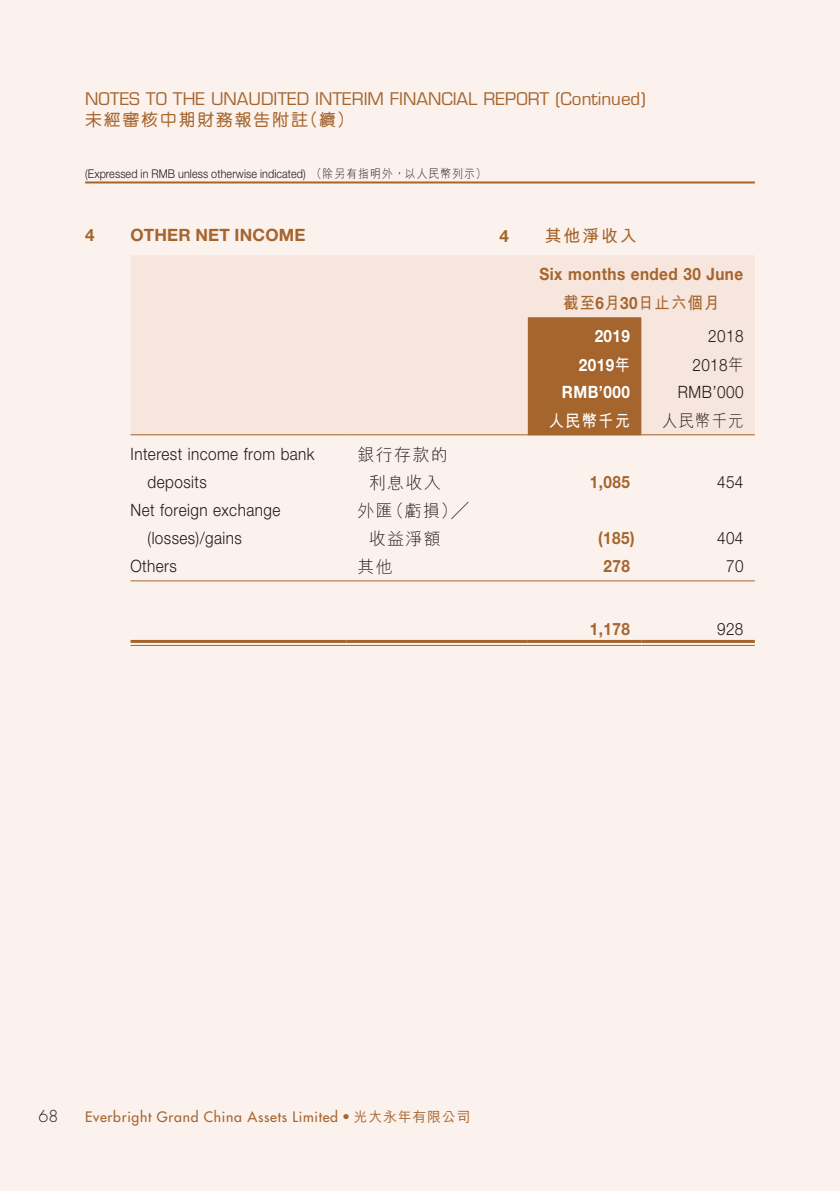
<style>
.page{position:relative;width:840px;height:1191px;background:#fff}
.page>*{position:absolute;margin:0;border:0;box-sizing:border-box;transform-origin:0 0}
.t1{font:300 17px/28px "Helvetica Neue LT Std";letter-spacing:.03em;color:#231916;scale:.9 1}
.t2{font:17px "Eurostile LT Std";color:#a5652d}
.t3{font:700 17px "Helvetica Neue LT Std";letter-spacing:.03em;color:#a5652d;scale:.9 1}
.t4{font:300 17px/28px "M Hei HK";letter-spacing:.08em;color:#231916;text-align:center}
.t5{font:700 17px "Helvetica Neue LT Std";letter-spacing:.03em;color:#fff;scale:.9 1}
.t6{font:500 17px "M Yuen HK";letter-spacing:.1em;color:#a5652d}
.t7{font:700 17px "Helvetica Neue LT Std";letter-spacing:.01em;color:#a5652d}
.t8{font:700 17px "M Hei HK";letter-spacing:.08em;color:#a5652d;scale:.9 1}
.t9{font:700 17px "M Hei HK";letter-spacing:.08em;color:#fff;scale:.9 1}
.t10{font:300 17px "M Hei HK";letter-spacing:.08em;color:#231916;scale:.9 1}
.t11{font:700 17px "M Hei HK";letter-spacing:.08em;color:#a5652d}
.t12{font:700 17px "Helvetica Neue LT Std";letter-spacing:.03em;color:#a5652d}
.t13{font:300 16px "Futura Std";color:#231916}
.t14{font:500 14px "Futura Std";letter-spacing:.05em;color:#a5652d}
.t15{font:300 12px "Helvetica Neue LT Std";letter-spacing:.01em;color:#231916;scale:.9 1}
.s1{font-family:"M Hei HK"}
.s2{font-family:"Helvetica Neue LT Std"}
</style>
<div class="page">
<div style="left:0;top:0;width:839px;height:1191px;background:#fbf1ed"></div>
<hr style="left:839px;top:0;width:1px;height:1191px;background:#fbf1ed">
<hr style="left:85px;top:181px;width:669px;height:2px;background:#a5652d">
<div style="left:131px;top:255px;width:623px;height:179px;background:#f6e6dd"></div>
<div style="left:527px;top:317px;width:114px;height:117px;background:#a5652d"></div>
<hr style="left:130px;top:434px;width:216px;height:1px;background:#a5652d">
<hr style="left:346px;top:434px;width:181px;height:1px;background:#a5652d">
<hr style="left:527px;top:434px;width:114px;height:1px;background:#a5652d">
<hr style="left:641px;top:434px;width:113px;height:1px;background:#a5652d">
<hr style="left:130px;top:580px;width:216px;height:1px;background:#a5652d">
<hr style="left:346px;top:580px;width:181px;height:1px;background:#a5652d">
<hr style="left:527px;top:580px;width:114px;height:1px;background:#a5652d">
<hr style="left:641px;top:580px;width:113px;height:1px;background:#a5652d">
<hr style="left:130px;top:640px;width:216px;height:3px;background:#a5652d">
<hr style="left:130px;top:645px;width:216px;height:1px;background:#a5652d">
<hr style="left:346px;top:640px;width:181px;height:3px;background:#a5652d">
<hr style="left:346px;top:645px;width:181px;height:1px;background:#a5652d">
<hr style="left:527px;top:640px;width:114px;height:3px;background:#a5652d">
<hr style="left:527px;top:645px;width:114px;height:1px;background:#a5652d">
<hr style="left:641px;top:640px;width:113px;height:3px;background:#a5652d">
<hr style="left:641px;top:645px;width:113px;height:1px;background:#a5652d">
<p class="t2" style="left:85px;top:88px;width:561px">NOTES TO THE UNAUDITED INTERIM FINANCIAL REPORT (Continued)</p>
<p class="t6" style="left:85px;top:111px;width:270px">未經審核中期財務報告附註（續）</p>
<p class="t15" style="left:85px;top:167px;width:447px">(Expressed in RMB unless otherwise indicated) <span class="s1">（除另有指明外，以人民幣列示）</span></p>
<p class="t12" style="left:85px;top:224px;width:11px">4</p>
<p class="t7" style="left:130px;top:224px;width:176px">OTHER NET INCOME</p>
<p class="t1" style="left:147px;top:440px;width:187px;text-indent:-17px">Interest income from bank deposits</p>
<p class="t4" style="left:357px;top:441px;width:92px">銀行存款的利息收入</p>
<p class="t1" style="left:147px;top:496px;width:149px;text-indent:-17px">Net foreign exchange (losses)/gains</p>
<p class="t4" style="left:369px;top:497px;width:101px;text-align:left;text-indent:-11px">外匯（虧損）╱收益淨額</p>
<p class="t12" style="left:499px;top:225px;width:11px">4</p>
<p class="t11" style="left:544px;top:223px;width:93px">其他淨收入</p>
<p class="t3" style="left:539px;top:264px;width:228px">Six months ended 30 June</p>
<p class="t8" style="left:563px;top:290px;width:175px">截至<span class="s2">6</span>月<span class="s2">30</span>日止六個月</p>
<p class="t5" style="left:594px;top:326px;width:41px">2019</p>
<p class="t1" style="left:707px;top:322px;width:41px">2018</p>
<p class="t5" style="left:578px;top:354px;width:58px">2019<span class="s1">年</span></p>
<p class="t1" style="left:692px;top:351px;width:58px">2018<span class="s1">年</span></p>
<p class="t5" style="left:561px;top:382px;width:77px">RMB’000</p>
<p class="t1" style="left:677px;top:378px;width:74px">RMB’000</p>
<p class="t9" style="left:548px;top:408px;width:92px">人民幣千元</p>
<p class="t10" style="left:661px;top:412px;width:92px">人民幣千元</p>
<p class="t3" style="left:589px;top:472px;width:46px">1,085</p>
<p class="t1" style="left:716px;top:468px;width:31px">454</p>
<p class="t3" style="left:598px;top:528px;width:42px">(185)</p>
<p class="t1" style="left:716px;top:524px;width:31px">404</p>
<p class="t1" style="left:130px;top:552px;width:53px">Others</p>
<p class="t4" style="left:357px;top:553px;width:37px">其他</p>
<p class="t3" style="left:603px;top:556px;width:31px">278</p>
<p class="t1" style="left:725px;top:552px;width:21px">70</p>
<p class="t3" style="left:589px;top:618px;width:46px">1,178</p>
<p class="t1" style="left:716px;top:614px;width:31px">928</p>
<p class="t13" style="left:39px;top:1106px;width:21px">68</p>
<p class="t14" style="left:85px;top:1107px;width:387px">Everbright Grand China Assets Limited <span class="s1">• 光大永年有限公司</span></p>
</div>
